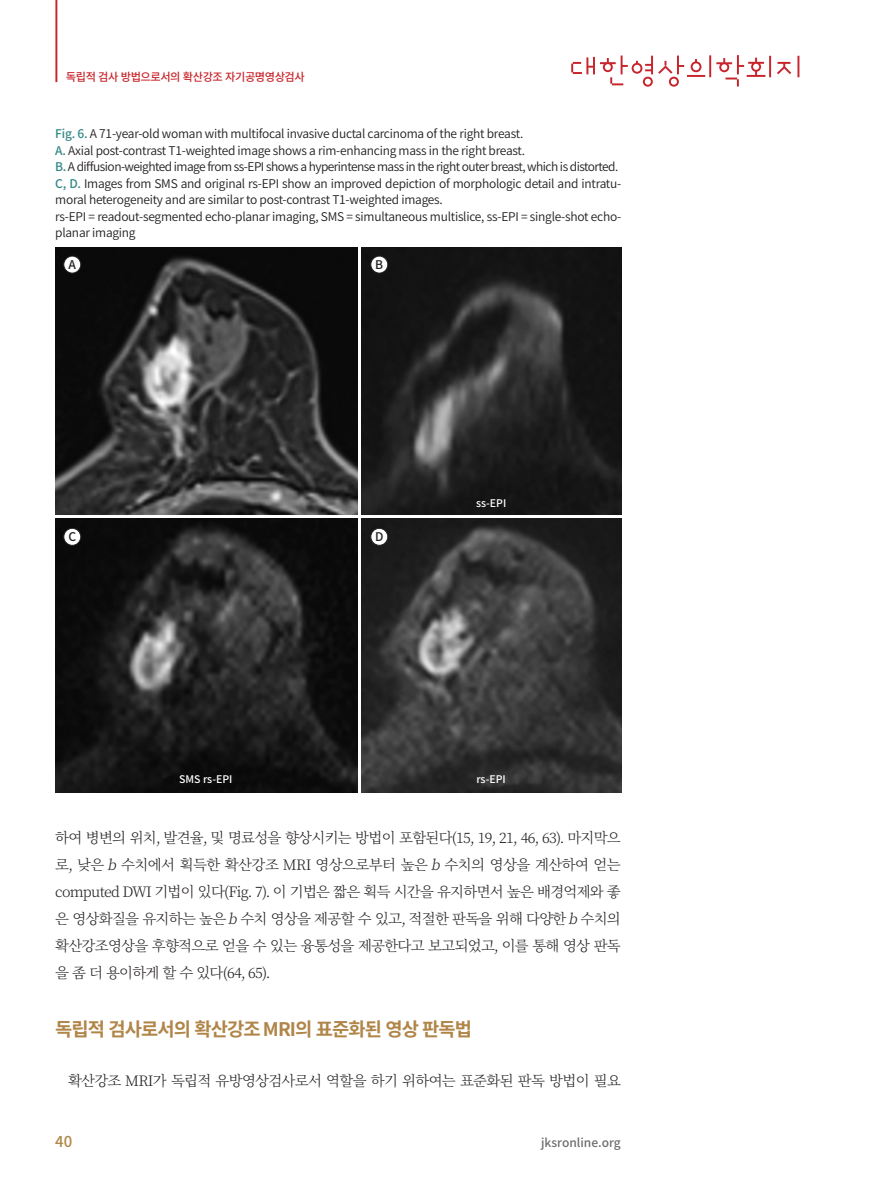
<style>
.page{position:relative;width:893px;height:1191px;background:#fff}
.page>*{position:absolute;margin:0;border:0;box-sizing:border-box;transform-origin:0 0}
.t1{font:700 18.75px "Noto Sans CJ Kkr";letter-spacing:-.05em;color:#b08548}
.t2{font:500 15px "Noto Sans CJ Kkr";color:#b08548}
.t3{font:300 14.4px/27px "Noto Serif CJ Kkr";letter-spacing:-.05em;color:#231f20;text-align:justify}
.t4{font:600 12px/16.5px "Noto Sans CJ Kkr";letter-spacing:-.02em;color:#231f20}
.t5{font:500 12px "Noto Sans CJ Kkr";color:#6c6d70}
.t6{font:500 12px "Noto Sans CJ Kkr";color:#231f20}
.t7{font:500 11.25px "Noto Sans CJ Kkr";letter-spacing:-.04em;color:#c8242b}
.t8{font:500 10.5px "Noto Sans CJ Kkr";color:#fff}
.s1{font-weight:500;color:#328886}
.s2{font-style:italic}
</style>
<div class="page">
<hr style="left:55px;top:0;width:2px;height:82px;background:#c8242b">
<svg style="left:571px;top:55px;width:228px;height:32px"></svg>
<img style="left:55px;top:247px;width:302px;height:267px">
<img style="left:361px;top:247px;width:260px;height:267px">
<img style="left:55px;top:519px;width:302px;height:273px">
<img style="left:361px;top:519px;width:260px;height:273px">
<div style="left:64px;top:256px;width:17px;height:17px;background:#fff;border-radius:50%"></div>
<div style="left:64px;top:256px;width:17px;height:17px;border:1px solid #231f20;border-radius:50%"></div>
<div style="left:64px;top:528px;width:17px;height:17px;background:#fff;border-radius:50%"></div>
<div style="left:64px;top:528px;width:17px;height:17px;border:1px solid #231f20;border-radius:50%"></div>
<div style="left:371px;top:256px;width:17px;height:17px;background:#fff;border-radius:50%"></div>
<div style="left:371px;top:256px;width:17px;height:17px;border:1px solid #231f20;border-radius:50%"></div>
<div style="left:371px;top:528px;width:17px;height:17px;background:#fff;border-radius:50%"></div>
<div style="left:371px;top:528px;width:17px;height:17px;border:1px solid #231f20;border-radius:50%"></div>
<p class="t7" style="left:66px;top:70px;width:240px">독립적 검사 방법으로서의 확산강조 자기공명영상검사</p>
<p class="t4" style="left:55px;top:126px;width:567px"><span class="s1">Fig. 6.</span> A 71-year-old woman with multifocal invasive ductal carcinoma of the right breast.<br><span class="s1">A.</span> Axial post-contrast T1-weighted image shows a rim-enhancing mass in the right breast.<br><span class="s1">B.</span> A diffusion-weighted image from ss-EPI shows a hyperintense mass in the right outer breast, which is distorted.<br><span class="s1">C, D.</span> Images from SMS and original rs-EPI show an improved depiction of morphologic detail and intratu&shy;moral heterogeneity and are similar to post-contrast T1-weighted images.<br>rs-EPI = readout-segmented echo-planar imaging, SMS = simultaneous multislice, ss-EPI = single-shot echo&shy;planar imaging</p>
<p class="t6" style="left:69px;top:258px;width:9px">A</p>
<p class="t6" style="left:68px;top:530px;width:9px">C</p>
<p class="t6" style="left:375px;top:258px;width:10px">B</p>
<p class="t6" style="left:375px;top:530px;width:10px">D</p>
<p class="t8" style="left:476px;top:497px;width:32px">ss-EPI</p>
<p class="t8" style="left:179px;top:773px;width:55px">SMS rs-EPI</p>
<p class="t8" style="left:476px;top:773px;width:31px">rs-EPI</p>
<p class="t3" style="left:55px;top:824px;width:567px">하여 병변의 위치, 발견율, 및 명료성을 향상시키는 방법이 포함된다(15, 19, 21, 46, 63). 마지막으 로, 낮은 <span class="s2">b</span>수치에서 획득한 확산강조 MRI 영상으로부터 높은 <span class="s2">b</span>수치의 영상을 계산하여 얻는 computed DWI 기법이 있다(Fig. 7). 이 기법은 짧은 획득 시간을 유지하면서 높은 배경억제와 좋 은 영상화질을 유지하는 높은 <span class="s2">b</span>수치 영상을 제공할 수 있고, 적절한 판독을 위해 다양한 <span class="s2">b</span>수치의 확산강조영상을 후향적으로 얻을 수 있는 융통성을 제공한다고 보고되었고, 이를 통해 영상 판독 을 좀 더 용이하게 할 수 있다(64, 65).</p>
<h1 class="t1" style="left:55px;top:1018px;width:418px">독립적 검사로서의 확산강조 MRI의 표준화된 영상 판독법</h1>
<p class="t3" style="left:68px;top:1067px;width:554px">확산강조 MRI가 독립적 유방영상검사로서 역할을 하기 위하여는 표준화된 판독 방법이 필요</p>
<p class="t2" style="left:55px;top:1132px;width:19px">40</p>
<p class="t5" style="left:541px;top:1135px;width:81px">jksronline.org</p>
</div>
